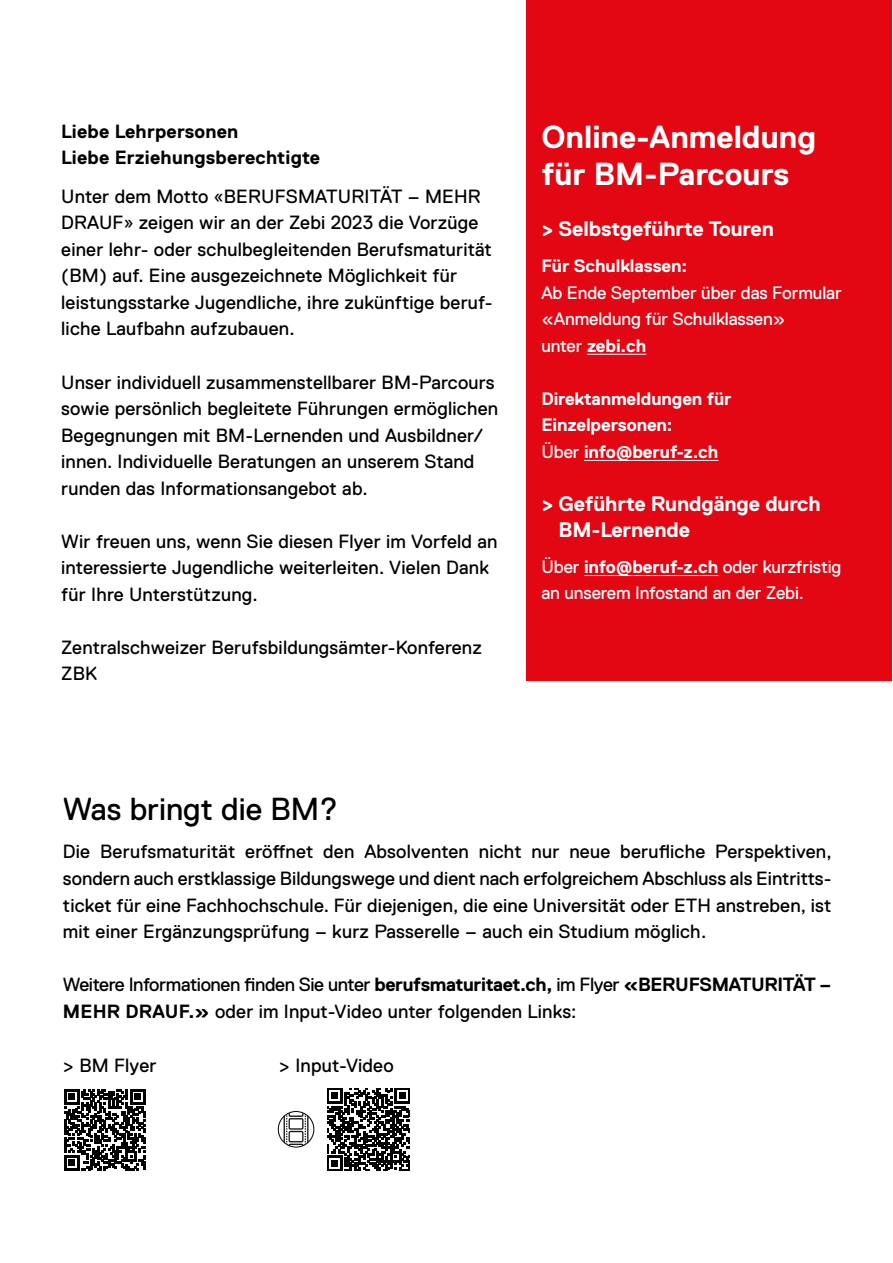
<style>
.page{position:relative;width:893px;height:1263px;background:#fff}
.page>*{position:absolute;margin:0;border:0;box-sizing:border-box;transform-origin:0 0}
.Titel__2{font:700 31.8px "Replica Std";color:#fff}
.Titel__2-2{font:31.8px "Replica";color:#000}
.Copytext{font:700 21px/26.5px "Replica Std";letter-spacing:-.005em;color:#fff}
.Copytext-2{font:19.05px/26.5px "Replica";letter-spacing:.01em;color:#000}
.Copytext-3{font:19.05px/26.5px "Replica";letter-spacing:-.02em;color:#000}
.t1{font:700 19.05px/26.5px "Replica Std";letter-spacing:.01em;color:#000}
.Copytext-4{font:18px/26.5px "Replica";letter-spacing:-.005em;color:#fff}
.Copytext-5{font:700 18px/26.5px "Replica Std";letter-spacing:-.005em;color:#fff}
.s1{font-family:"Usual"}
.s2{font-family:"Replica";font-weight:400}
.s3{font-family:"Replica Std";font-weight:700}
</style>
<div class="page">
<div style="left:526px;top:0;width:366px;height:680px;background:#e30613"></div>
<svg style="left:327px;top:1088px;width:83px;height:83px"></svg>
<img style="left:278px;top:1111px;width:36px;height:36px;border-radius:18px">
<div style="left:278px;top:1111px;width:36px;height:36px;border:1px solid #000;border-radius:50%"></div>
<hr style="left:587px;top:354px;width:59px;height:1px;background:#fff">
<hr style="left:584px;top:460px;width:134px;height:1px;background:#fff">
<hr style="left:584px;top:575px;width:134px;height:1px;background:#fff">
<svg style="left:64px;top:1089px;width:81px;height:81px"></svg>
<p class="t1" style="left:61px;top:118px;width:261px">Liebe Lehrpersonen<br>Liebe Erziehungsberechtigte</p>
<p class="Copytext-2" style="left:61px;top:183px;width:433px">Unter dem Motto <span class="s1">«</span>BERUFSMATURITÄT – MEHR DRAUF<span class="s1">»</span> zeigen wir an der Zebi 2023 die Vorzüge einer lehr- oder schulbegleitenden Berufsmaturität (BM) auf. Eine ausgezeichnete Möglichkeit für leistungsstarke Jugendliche, ihre zukünftige beruf&shy;liche Laufbahn aufzubauen.</p>
<p class="Copytext-2" style="left:61px;top:369px;width:438px">Unser individuell zusammenstellbarer BM-Parcours sowie persönlich begleitete Führungen ermöglichen Begegnungen mit BM-Lernenden und Ausbildner/ innen. Individuelle Beratungen an unserem Stand runden das Informationsangebot ab.</p>
<p class="Copytext-2" style="left:61px;top:528px;width:438px">Wir freuen uns, wenn Sie diesen Flyer im Vorfeld an interessierte Jugendliche weiterleiten. Vielen Dank für Ihre Unterstützung.</p>
<p class="Copytext-2" style="left:61px;top:634px;width:422px">Zentralschweizer Berufsbildungsämter-Konferenz</p>
<p class="Copytext-2" style="left:61px;top:660px;width:37px">ZBK</p>
<p class="Titel__2" style="left:541px;top:119px;width:276px">Online-Anmeldung</p>
<p class="Titel__2" style="left:541px;top:156px;width:250px">für BM-Parcours</p>
<p class="Copytext" style="left:541px;top:216px;width:234px">&gt; Selbstgeführte Touren</p>
<p class="Copytext-5" style="left:541px;top:253px;width:147px">Für Schulklassen:</p>
<p class="Copytext-4" style="left:541px;top:279px;width:302px">Ab Ende September über das Formular</p>
<p class="Copytext-4" style="left:541px;top:306px;width:246px">«Anmeldung für Schulklassen»</p>
<p class="Copytext-5" style="left:541px;top:332px;width:106px"><span class="s2">unter</span> zebi.ch</p>
<p class="Copytext-5" style="left:541px;top:385px;width:192px">Direktanmeldungen für<br>Einzelpersonen:</p>
<p class="Copytext-5" style="left:541px;top:438px;width:179px"><span class="s2">Über</span> info@beruf-z.ch</p>
<p class="Copytext" style="left:559px;top:490px;width:264px;text-indent:-17px">&gt; Geführte Rundgänge durch<br>BM-Lernende</p>
<p class="Copytext-4" style="left:541px;top:553px;width:302px">Über <span class="s3">info@beruf-z.ch</span> oder kurzfristig an unserem Infostand an der Zebi.</p>
<p class="Titel__2-2" style="left:63px;top:791px;width:277px">Was bringt die BM?</p>
<p class="Copytext-2" style="left:63px;top:839px;width:770px">Die Berufsmaturität eröffnet den Absolventen nicht nur neue berufliche Perspektiven, sondern auch erstklassige Bildungswege und dient nach erfolgreichem Abschluss als Eintritts&shy;ticket für eine Fachhochschule. Für diejenigen, die eine Universität oder ETH anstreben, ist mit einer Ergänzungsprüfung – kurz Passerelle – auch ein Studium möglich.</p>
<p class="Copytext-3" style="left:63px;top:971px;width:770px">Weitere Informationen finden Sie unter <span class="s3">berufsmaturitaet.ch,</span> im Flyer <span class="s3">«BERUFSMATURITÄT –<br>MEHR DRAUF.»</span> oder im Input-Video unter folgenden Links:</p>
<p class="Copytext-2" style="left:63px;top:1052px;width:95px">&gt; BM Flyer</p>
<p class="Copytext-2" style="left:279px;top:1052px;width:116px">&gt; Input-Video</p>
</div>
